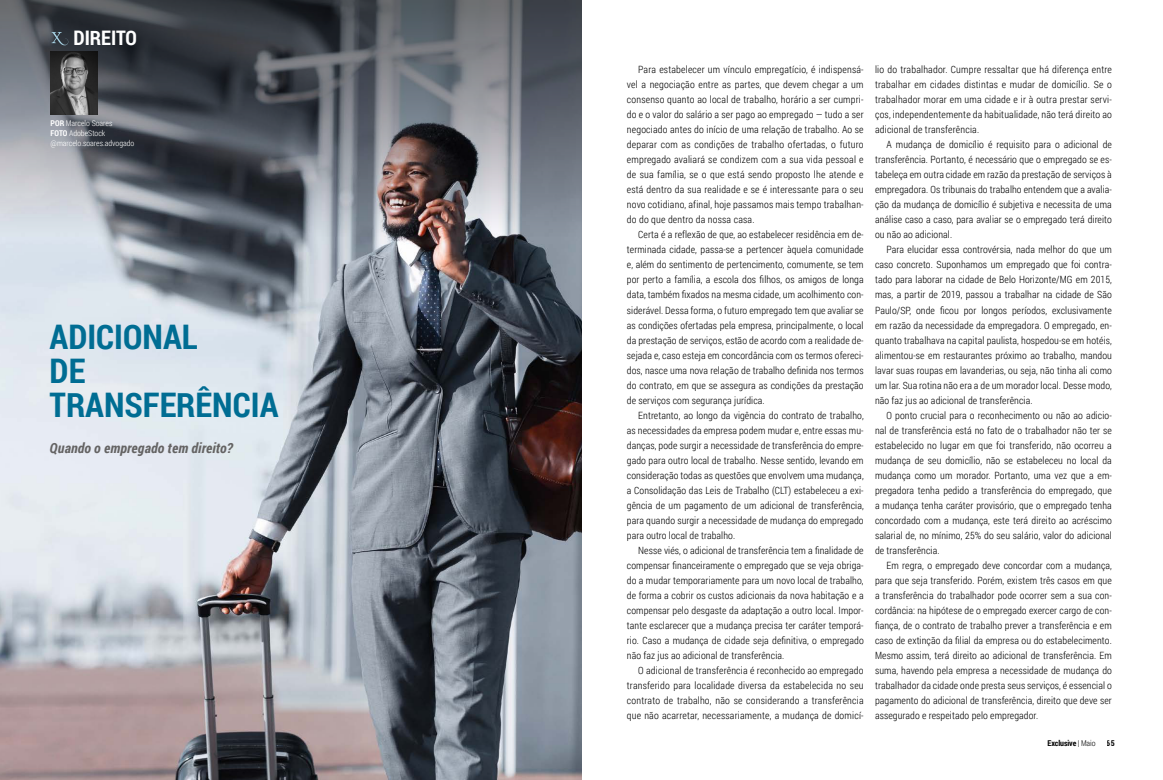
<style>
.page{position:relative;width:1163px;height:780px;background:#fff}
.page>*{position:absolute;margin:0;border:0;box-sizing:border-box;transform-origin:0 0}
.t1{font:700 33.8px/33.8px "Roboto Condensed";color:#006d93}
.t2{font:700 20px "Roboto Condensed";color:#fff}
.t3{font:italic 700 14px "Roboto Condensed";letter-spacing:.01em;color:#646363}
.t4{font:300 10px/15px "Roboto Condensed";letter-spacing:.01em;color:#000;text-align:justify}
.t5{font:300 8px/10px "Roboto Condensed";color:#fff}
.t6{font:700 8px "Roboto Condensed";letter-spacing:-.01em;color:#000}
.s1{font-weight:700}
.s2{font-weight:300}
</style>
<div class="page">
<img style="left:0;top:244px;width:581px;height:536px">
<svg style="left:0;top:0;width:581px;height:244px;background:#666970"></svg>
<svg style="left:52px;top:32px;width:16px;height:14px"></svg>
<img style="left:50px;top:52px;width:47px;height:62px">
<h2 class="t2" style="left:73px;top:24px;width:65px">DIREITO</h2>
<p class="t5" style="left:51px;top:118px;width:85px"><span class="s1">POR</span> Marcelo Soares<br><span class="s1">FOTO</span> AdobeStock @marcelo.soares.advogado</p>
<h1 class="t1" style="left:50px;top:319px;width:230px">ADICIONAL<br>DE<br>TRANSFERÊNCIA</h1>
<h3 class="t3" style="left:50px;top:438px;width:185px">Quando o empregado tem direito?</h3>
<p class="t4" style="left:626px;top:62px;width:238px;text-indent:11px">Para estabelecer um vínculo empregatício, é indispensá&shy;vel a negociação entre as partes, que devem chegar a um consenso quanto ao local de trabalho, horário a ser cumpri&shy;do e o valor do salário a ser pago ao empregado — tudo a ser negociado antes do início de uma relação de trabalho. Ao se deparar com as condições de trabalho ofertadas, o futuro empregado avaliará se condizem com a sua vida pessoal e de sua família, se o que está sendo proposto lhe atende e está dentro da sua realidade e se é interessante para o seu novo cotidiano, afinal, hoje passamos mais tempo trabalhan&shy;do do que dentro da nossa casa.</p>
<p class="t4" style="left:626px;top:227px;width:238px;text-indent:11px">Certa é a reflexão de que, ao estabelecer residência em de&shy;terminada cidade, passa-se a pertencer àquela comunidade e, além do sentimento de pertencimento, comumente, se tem por perto a família, a escola dos filhos, os amigos de longa data, também fixados na mesma cidade, um acolhimento con&shy;siderável. Dessa forma, o futuro empregado tem que avaliar se as condições ofertadas pela empresa, principalmente, o local da prestação de serviços, estão de acordo com a realidade de&shy;sejada e, caso esteja em concordância com os termos ofereci&shy;dos, nasce uma nova relação de trabalho definida nos termos do contrato, em que se assegura as condições da prestação de serviços com segurança jurídica.</p>
<p class="t4" style="left:626px;top:407px;width:238px;text-indent:11px">Entretanto, ao longo da vigência do contrato de trabalho, as necessidades da empresa podem mudar e, entre essas mu&shy;danças, pode surgir a necessidade de transferência do empre&shy;gado para outro local de trabalho. Nesse sentido, levando em consideração todas as questões que envolvem uma mudança, a Consolidação das Leis de Trabalho (CLT) estabeleceu a exi&shy;gência de um pagamento de um adicional de transferência, para quando surgir a necessidade de mudança do empregado para outro local de trabalho.</p>
<p class="t4" style="left:626px;top:542px;width:238px;text-indent:11px">Nesse viés, o adicional de transferência tem a finalidade de compensar financeiramente o empregado que se veja obriga&shy;do a mudar temporariamente para um novo local de trabalho, de forma a cobrir os custos adicionais da nova habitação e a compensar pelo desgaste da adaptação a outro local. Impor&shy;tante esclarecer que a mudança precisa ter caráter temporá&shy;rio. Caso a mudança de cidade seja definitiva, o empregado não faz jus ao adicional de transferência.</p>
<p class="t4" style="left:626px;top:662px;width:238px;text-indent:11px">O adicional de transferência é reconhecido ao empregado transferido para localidade diversa da estabelecida no seu contrato de trabalho, não se considerando a transferência que não acarretar, necessariamente, a mudança de domicí-</p>
<p class="t4" style="left:874px;top:62px;width:238px">lio do trabalhador. Cumpre ressaltar que há diferença entre trabalhar em cidades distintas e mudar de domicílio. Se o trabalhador morar em uma cidade e ir à outra prestar servi&shy;ços, independentemente da habitualidade, não terá direito ao adicional de transferência.</p>
<p class="t4" style="left:874px;top:137px;width:238px;text-indent:11px">A mudança de domicílio é requisito para o adicional de transferência. Portanto, é necessário que o empregado se es&shy;tabeleça em outra cidade em razão da prestação de serviços à empregadora. Os tribunais do trabalho entendem que a avalia&shy;ção da mudança de domicílio é subjetiva e necessita de uma análise caso a caso, para avaliar se o empregado terá direito ou não ao adicional.</p>
<p class="t4" style="left:874px;top:242px;width:238px;text-indent:11px">Para elucidar essa controvérsia, nada melhor do que um caso concreto. Suponhamos um empregado que foi contra&shy;tado para laborar na cidade de Belo Horizonte/MG em 2015, mas, a partir de 2019, passou a trabalhar na cidade de São Paulo/SP, onde ficou por longos períodos, exclusivamente em razão da necessidade da empregadora. O empregado, en&shy;quanto trabalhava na capital paulista, hospedou-se em hotéis, alimentou-se em restaurantes próximo ao trabalho, mandou lavar suas roupas em lavanderias, ou seja, não tinha ali como um lar. Sua rotina não era a de um morador local. Desse modo, não faz jus ao adicional de transferência.</p>
<p class="t4" style="left:874px;top:407px;width:238px;text-indent:11px">O ponto crucial para o reconhecimento ou não ao adicio&shy;nal de transferência está no fato de o trabalhador não ter se estabelecido no lugar em que foi transferido, não ocorreu a mudança de seu domicílio, não se estabeleceu no local da mudança como um morador. Portanto, uma vez que a em&shy;pregadora tenha pedido a transferência do empregado, que a mudança tenha caráter provisório, que o empregado tenha concordado com a mudança, este terá direito ao acréscimo salarial de, no mínimo, 25% do seu salário, valor do adicional de transferência.</p>
<p class="t4" style="left:874px;top:557px;width:238px;text-indent:11px">Em regra, o empregado deve concordar com a mudança, para que seja transferido. Porém, existem três casos em que a transferência do trabalhador pode ocorrer sem a sua con&shy;cordância: na hipótese de o empregado exercer cargo de con&shy;fiança, de o contrato de trabalho prever a transferência e em caso de extinção da filial da empresa ou do estabelecimento.<br>Mesmo assim, terá direito ao adicional de transferência. Em suma, havendo pela empresa a necessidade de mudança do trabalhador da cidade onde presta seus serviços, é essencial o pagamento do adicional de transferência, direito que deve ser assegurado e respeitado pelo empregador.</p>
<p class="t6" style="left:1047px;top:737px;width:49px">Exclusive <span class="s2">| Maio</span></p>
<p class="t6" style="left:1106px;top:737px;width:9px">65</p>
</div>
